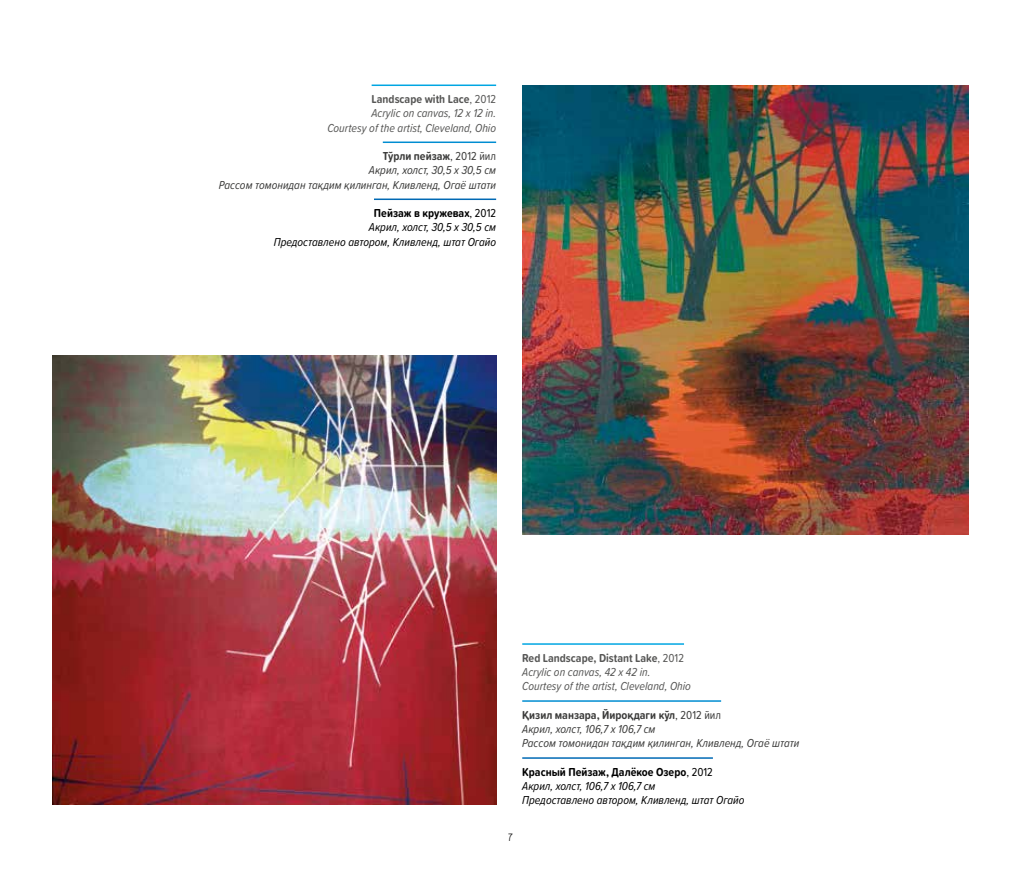
<style>
.page{position:relative;width:1021px;height:893px;background:#fff}
.page>*{position:absolute;margin:0;border:0;box-sizing:border-box;transform-origin:0 0}
.t1{font:italic 12px/14.2px "Proxima Soft Cond";color:#3c3c3b;text-align:right}
.t2{font:italic 12px/14.2px "Proxima Soft Cond";color:#000;text-align:right}
.t3{font:italic 12px/14.2px "Proxima Soft Cond";color:#575756;text-align:right}
.t4{font:300 10.5px "Arqus";color:#000}
.s1{font-weight:700;font-style:normal}
.s2{font-style:normal}
</style>
<div class="page">
<hr style="left:371px;top:85px;width:125px;height:1px;background:#00a6e2">
<hr style="left:383px;top:142px;width:113px;height:1px;background:#008dd1">
<hr style="left:374px;top:199px;width:122px;height:1px;background:#0069b4">
<hr style="left:522px;top:643px;width:162px;height:2px;background:#00a6e2">
<hr style="left:522px;top:700px;width:199px;height:2px;background:#008dd1">
<hr style="left:522px;top:757px;width:191px;height:2px;background:#0069b4">
<img style="left:522px;top:85px;width:446px;height:449px">
<img style="left:52px;top:355px;width:444px;height:450px">
<p class="t3" style="left:327px;top:91px;width:170px"><span class="s1">Landscape with Lace</span><span class="s2">, 2012<br></span>Acrylic on canvas, 12 x 12 in.<br>Courtesy of the artist, Cleveland, Ohio</p>
<p class="t1" style="left:219px;top:148px;width:279px"><span class="s1">Тўрли пейзаж</span><span class="s2">, 2012 йил<br></span>Акрил, холст, 30,5 х 30,5 см<br>Рассом томонидан тақдим қилинган, Кливленд, Огаё штати</p>
<p class="t2" style="left:274px;top:205px;width:224px"><span class="s1">Пейзаж в кружевах</span><span class="s2">, 2012<br></span>Акрил, холст, 30,5 х 30,5 см<br>Предоставлено автором, Кливленд, штат Огайо</p>
<p class="t3" style="left:522px;top:650px;width:170px;text-align:left"><span class="s1">Red Landscape, Distant Lake</span><span class="s2">, 2012<br></span>Acrylic on canvas, 42 x 42 in.<br>Courtesy of the artist, Cleveland, Ohio</p>
<p class="t1" style="left:522px;top:707px;width:279px;text-align:left"><span class="s1">Қизил манзара, Йироқдаги кўл</span><span class="s2">, 2012 йил<br></span>Акрил, холст, 106,7 х 106,7 см<br>Рассом томонидан тақдим қилинган, Кливленд, Огаё штати</p>
<p class="t2" style="left:522px;top:764px;width:224px;text-align:left"><span class="s1">Красный Пейзаж, Далёкое Озеро</span><span class="s2">, 2012<br></span>Акрил, холст, 106,7 х 106,7 см<br>Предоставлено автором, Кливленд, штат Огайо</p>
<p class="t4" style="left:508px;top:831px;width:6px">7</p>
</div>
